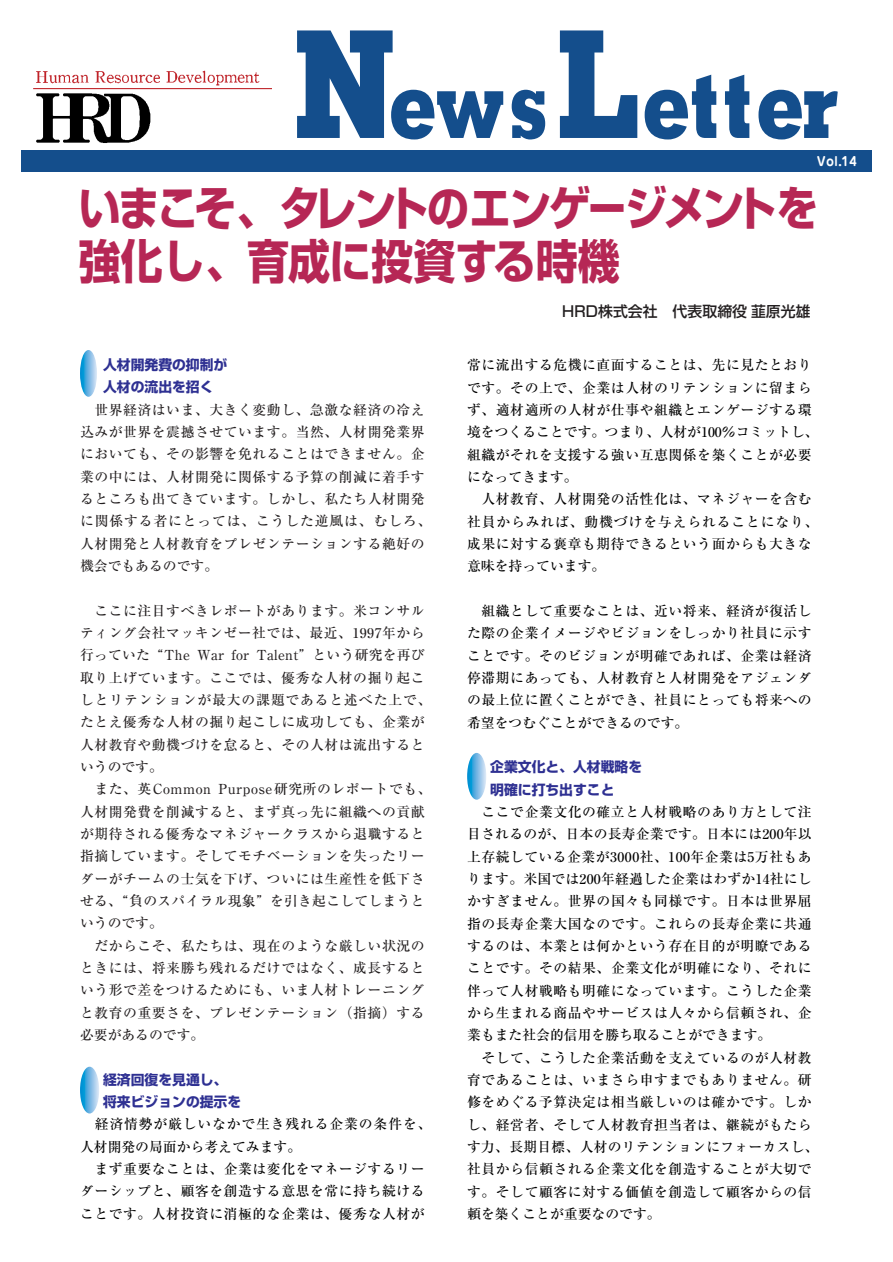
<style>
.page{position:relative;width:893px;height:1262px;background:#fff}
.page>*{position:absolute;margin:0;border:0;box-sizing:border-box;transform-origin:0 0}
.t1{font:700 46.8px/53.1px "Shin Go";letter-spacing:-.04em;color:#b62755;scale:.9 1}
.t2{font:500 14.85px "Shin Go";color:#231f20}
.t3{font:500 13.8px/22.4px "Ryumin";letter-spacing:.04em;color:#000;text-align:justify}
.t4{font:500 13.8px/22.4px "Ryumin";letter-spacing:.04em;color:#231f20}
.t5{font:700 13.8px/22.4px "Shin Go";color:#2e3092}
.t6{font:500 13.8px/22.4px "Ryumin";letter-spacing:.06em;color:#000}
.t7{font:700 12.75px "Jun 501";color:#fff}
</style>
<div class="page">
<div style="left:21px;top:150px;width:851px;height:22px;background:#144e8c"></div>
<svg style="left:297px;top:30px;width:206px;height:109px"></svg>
<svg style="left:511px;top:90px;width:34px;height:49px"></svg>
<svg style="left:560px;top:30px;width:77px;height:108px"></svg>
<svg style="left:644px;top:75px;width:72px;height:64px"></svg>
<svg style="left:725px;top:75px;width:24px;height:63px"></svg>
<svg style="left:758px;top:89px;width:79px;height:50px"></svg>
<img style="left:33px;top:70px;width:238px;height:20px">
<img style="left:36px;top:93px;width:115px;height:50px">
<svg style="left:80px;top:1066px;width:19px;height:47px"></svg>
<svg style="left:467px;top:753px;width:19px;height:46px"></svg>
<svg style="left:80px;top:350px;width:17px;height:47px"></svg>
<p class="t7" style="left:816px;top:156px;width:42px">Vol.14</p>
<h1 class="t1" style="left:79px;top:188px;width:823px">いまこそ、タレントのエンゲージメントを強化し、育成に投資する時機</h1>
<p class="t2" style="left:562px;top:306px;width:250px">HRD株式会社　代表取締役韮原光雄</p>
<p class="t5" style="left:103px;top:355px;width:126px">人材開発費の抑制が人材の流出を招く</p>
<p class="t4" style="left:80px;top:400px;width:353px;text-indent:14px">世界経済はいま、大きく変動し、急激な経済の冷え込みが世界を震撼させています。当然、人材開発業界においても、その影響を免れることはできません。企業の中には、人材開発に関係する予算の削減に着手するところも出てきています。しかし、私たち人材開発に関係する者にとっては、こうした逆風は、むしろ、人材開発と人材教育をプレゼンテーションする絶好の機会でもあるのです。</p>
<p class="t4" style="left:80px;top:601px;width:353px;text-indent:14px">ここに注目すべきレポートがあります。米コンサルティング会社マッキンゼー社では、最近、1997年から行っていた“The War for Talent”という研究を再び取り上げています。ここでは、優秀な人材の掘り起こしとリテンションが最大の課題であると述べた上で、たとえ優秀な人材の掘り起こしに成功しても、企業が人材教育や動機づけを怠ると、その人材は流出するというのです。</p>
<p class="t4" style="left:80px;top:780px;width:353px;text-indent:14px">また、英Common Purpose研究所のレポートでも、人材開発費を削減すると、まず真っ先に組織への貢献が期待される優秀なマネジャークラスから退職すると指摘しています。そしてモチベーションを失ったリーダーがチームの士気を下げ、ついには生産性を低下させる、“負のスパイラル現象”を引き起こしてしまうというのです。</p>
<p class="t4" style="left:80px;top:936px;width:346px;text-align:justify;text-indent:14px">だからこそ、私たちは、現在のような厳しい状況のときには、将来勝ち残れるだけではなく、成長するという形で差をつけるためにも、いま人材トレーニングと教育の重要さを、プレゼンテーション（指摘）する必要があるのです。</p>
<p class="t5" style="left:103px;top:1070px;width:140px">経済回復を見通し、将来ビジョンの提示を</p>
<p class="t6" style="left:80px;top:1115px;width:353px;text-indent:15px">経済情勢が厳しいなかで生き残れる企業の条件を、人材開発の局面から考えてみます。</p>
<p class="t3" style="left:80px;top:1159px;width:346px;text-indent:14px">まず重要なことは、企業は変化をマネージするリーダーシップと、顧客を創造する意思を常に持ち続けることです。人材投資に消極的な企業は、優秀な人材が</p>
<p class="t3" style="left:467px;top:356px;width:353px;text-align:left">常に流出する危機に直面することは、先に見たとおりです。その上で、企業は人材のリテンションに留まらず、適材適所の人材が仕事や組織とエンゲージする環境をつくることです。つまり、人材が100％コミットし、組織がそれを支援する強い互恵関係を築くことが必要になってきます。</p>
<p class="t3" style="left:467px;top:490px;width:353px;text-align:left;text-indent:14px">人材教育、人材開発の活性化は、マネジャーを含む社員からみれば、動機づけを与えられることになり、成果に対する褒章も期待できるという面からも大きな意味を持っています。</p>
<p class="t3" style="left:467px;top:601px;width:346px;text-indent:14px">組織として重要なことは、近い将来、経済が復活した際の企業イメージやビジョンをしっかり社員に示すことです。そのビジョンが明確であれば、企業は経済停滞期にあっても、人材教育と人材開発をアジェンダの最上位に置くことができ、社員にとっても将来への希望をつむぐことができるのです。</p>
<p class="t5" style="left:490px;top:757px;width:154px">企業文化と、人材戦略を明確に打ち出すこと</p>
<p class="t3" style="left:467px;top:802px;width:346px;text-indent:14px">ここで企業文化の確立と人材戦略のあり方として注目されるのが、日本の長寿企業です。日本には200年以上存続している企業が3000社、100年企業は5万社もあります。米国では200年経過した企業はわずか14社にしかすぎません。世界の国々も同様です。日本は世界屈指の長寿企業大国なのです。これらの長寿企業に共通するのは、本業とは何かという存在目的が明瞭であることです。その結果、企業文化が明確になり、それに伴って人材戦略も明確になっています。こうした企業から生まれる商品やサービスは人々から信頼され、企業もまた社会的信用を勝ち取ることができます。</p>
<p class="t3" style="left:467px;top:1048px;width:353px;text-align:left;text-indent:14px">そして、こうした企業活動を支えているのが人材教育であることは、いまさら申すまでもありません。研修をめぐる予算決定は相当厳しいのは確かです。しかし、経営者、そして人材教育担当者は、継続がもたらす力、長期目標、人材のリテンションにフォーカスし、社員から信頼される企業文化を創造することが大切です。そして顧客に対する価値を創造して顧客からの信頼を築くことが重要なのです。</p>
</div>
